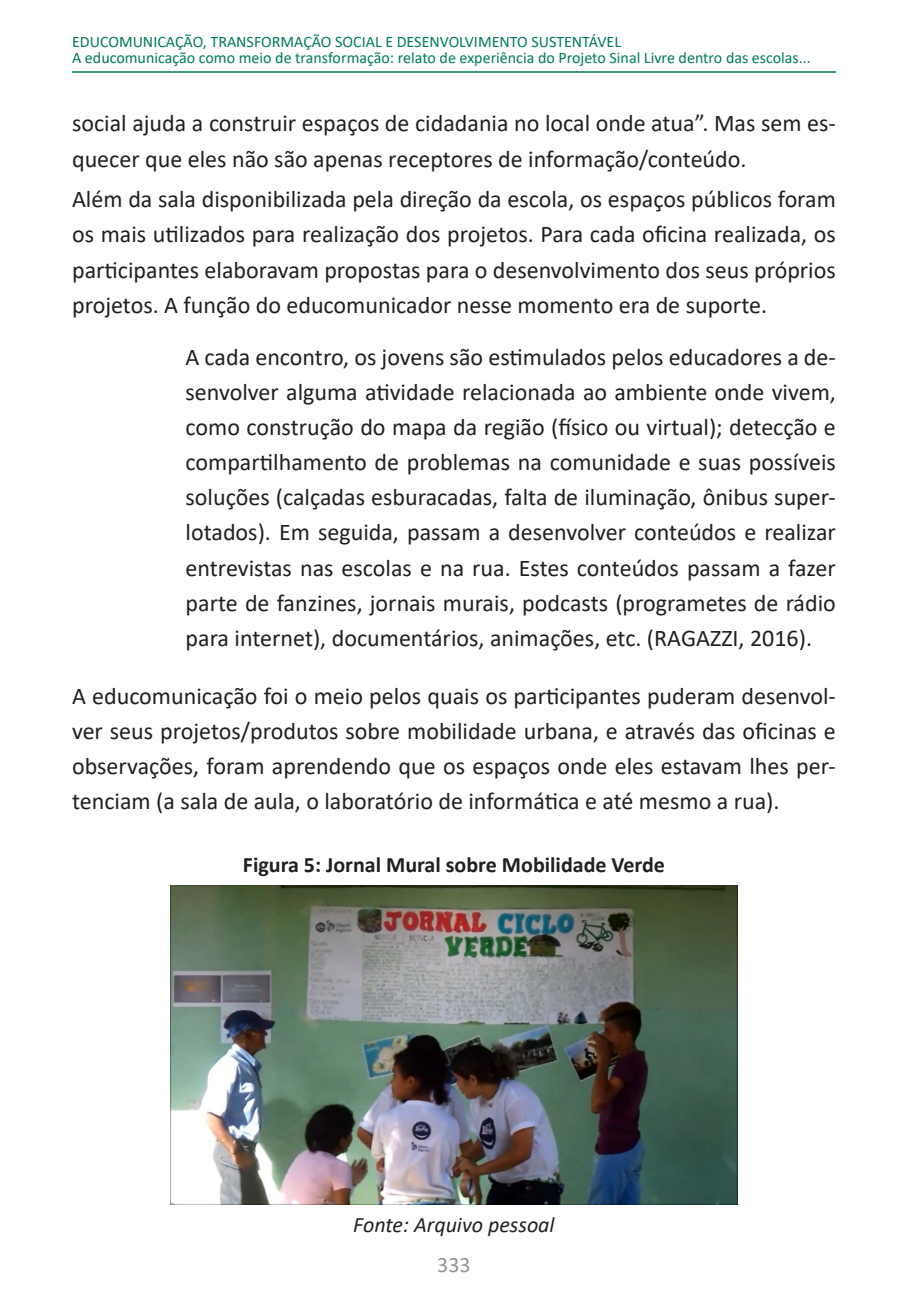
<style>
.page{position:relative;width:908px;height:1304px;background:#fff}
.page>*{position:absolute;margin:0;border:0;box-sizing:border-box;transform-origin:0 0}
.recuado{font:24px/35.2px "Calibri";color:#231f20;text-align:justify}
.t1{font:700 22px "Calibri";color:#231f20}
.legenda_de_figura{font:italic 22px "Calibri";color:#231f20}
.t2{font:22px "Calibri";color:#939598}
.t3{font:16px/16px "Calibri";color:#007a60}
</style>
<div class="page">
<hr style="left:72px;top:71px;width:763px;height:2px;background:#007a60">
<img style="left:170px;top:886px;width:567px;height:318px">
<p class="t3" style="left:72px;top:33px;width:740px">EDUCOMUNICAÇÃO, TRANSFORMAÇÃO SOCIAL E DESENVOLVIMENTO SUSTENTÁVEL<br>A educomunicação como meio de transformação: relato de experiência do Projeto Sinal Livre dentro das escolas...</p>
<p class="recuado" style="left:72px;top:105px;width:765px">social ajuda a construir espaços de cidadania no local onde atua”. Mas sem es&shy;quecer que eles não são apenas receptores de informação/conteúdo.</p>
<p class="recuado" style="left:72px;top:181px;width:765px">Além da sala disponibilizada pela direção da escola, os espaços públicos foram os mais utilizados para realização dos projetos. Para cada oficina realizada, os participantes elaboravam propostas para o desenvolvimento dos seus próprios projetos. A função do educomunicador nesse momento era de suporte.</p>
<p class="recuado" style="left:185px;top:339px;width:651px">A cada encontro, os jovens são estimulados pelos educadores a de&shy;senvolver alguma atividade relacionada ao ambiente onde vivem, como construção do mapa da região (físico ou virtual); detecção e compartilhamento de problemas na comunidade e suas possíveis soluções (calçadas esburacadas, falta de iluminação, ônibus super&shy;lotados). Em seguida, passam a desenvolver conteúdos e realizar entrevistas nas escolas e na rua. Estes conteúdos passam a fazer parte de fanzines, jornais murais, podcasts (programetes de rádio para internet), documentários, animações, etc. (RAGAZZI, 2016).</p>
<p class="recuado" style="left:72px;top:677px;width:765px">A educomunicação foi o meio pelos quais os participantes puderam desenvol&shy;ver seus projetos/produtos sobre mobilidade urbana, e através das oficinas e observações, foram aprendendo que os espaços onde eles estavam lhes per&shy;tenciam (a sala de aula, o laboratório de informática e até mesmo a rua).</p>
<p class="t1" style="left:243px;top:850px;width:423px">Figura 5: Jornal Mural sobre Mobilidade Verde</p>
<p class="legenda_de_figura" style="left:353px;top:1209px;width:203px">Fonte: Arquivo pessoal</p>
<p class="t2" style="left:437px;top:1249px;width:35px">333</p>
</div>
